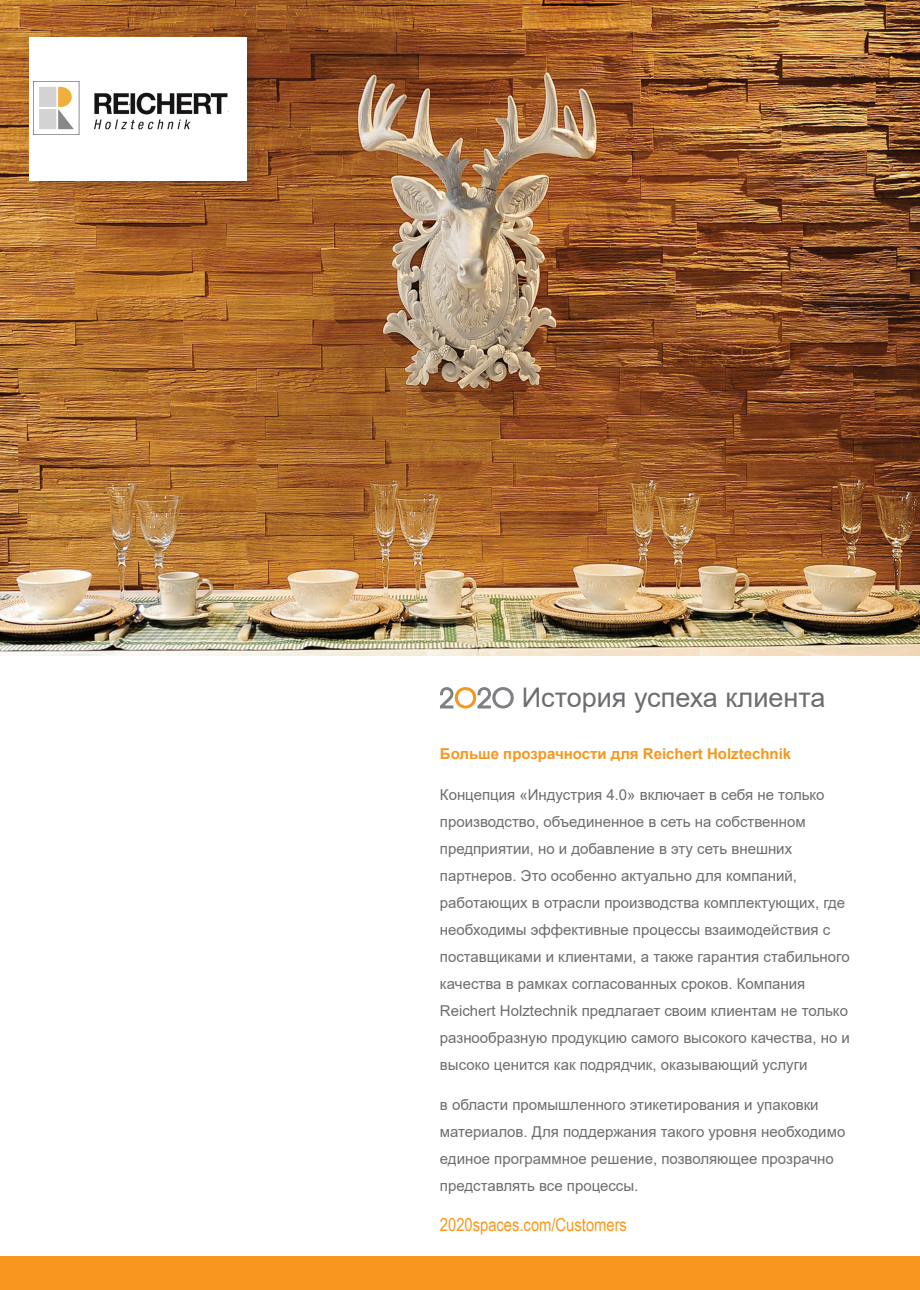
<style>
.page{position:relative;width:920px;height:1290px;background:#fff}
.page>*{position:absolute;margin:0;border:0;box-sizing:border-box;transform-origin:0 0}
.t1{font:27px "Arial";color:#6c6d70}
.t2{font:18px "Arial Narrow";color:#f7971d}
.t3{font:15px/27px "Arial";color:#6c6d70}
.t4{font:700 15px "Arial";color:#f7971d}
</style>
<div class="page">
<img style="left:0;top:0;width:920px;height:656px">
<svg style="left:440px;top:687px;width:74px;height:21px"></svg>
<div style="left:0;top:1256px;width:920px;height:34px;background:#f7971d"></div>
<div style="left:26px;top:35px;width:234px;height:159px;background:#231f20;opacity:.25"></div>
<div style="left:29px;top:37px;width:218px;height:144px;background:#fff"></div>
<img style="left:33px;top:81px;width:196px;height:53px">
<h1 class="t1" style="left:522px;top:679px;width:305px">История успеха клиента</h1>
<p class="t4" style="left:440px;top:744px;width:353px">Больше прозрачности для Reichert Holztechnik</p>
<p class="t3" style="left:440px;top:781px;width:411px">Концепция «Индустрия 4.0» включает в себя не только производство, объединенное в сеть на собственном предприятии, но и добавление в эту сеть внешних партнеров. Это особенно актуально для компаний, работающих в отрасли производства комплектующих, где необходимы эффективные процессы взаимодействия с поставщиками и клиентами, а также гарантия стабильного качества в рамках согласованных сроков. Компания Reichert Holztechnik предлагает своим клиентам не только разнообразную продукцию самого высокого качества, но и высоко ценится как подрядчик, оказывающий услуги</p>
<p class="t3" style="left:440px;top:1091px;width:407px">в области промышленного этикетирования и упаковки материалов. Для поддержания такого уровня необходимо единое программное решение, позволяющее прозрачно представлять все процессы.</p>
<p class="t2" style="left:440px;top:1212px;width:189px">2020spaces.com/Customers</p>
</div>
